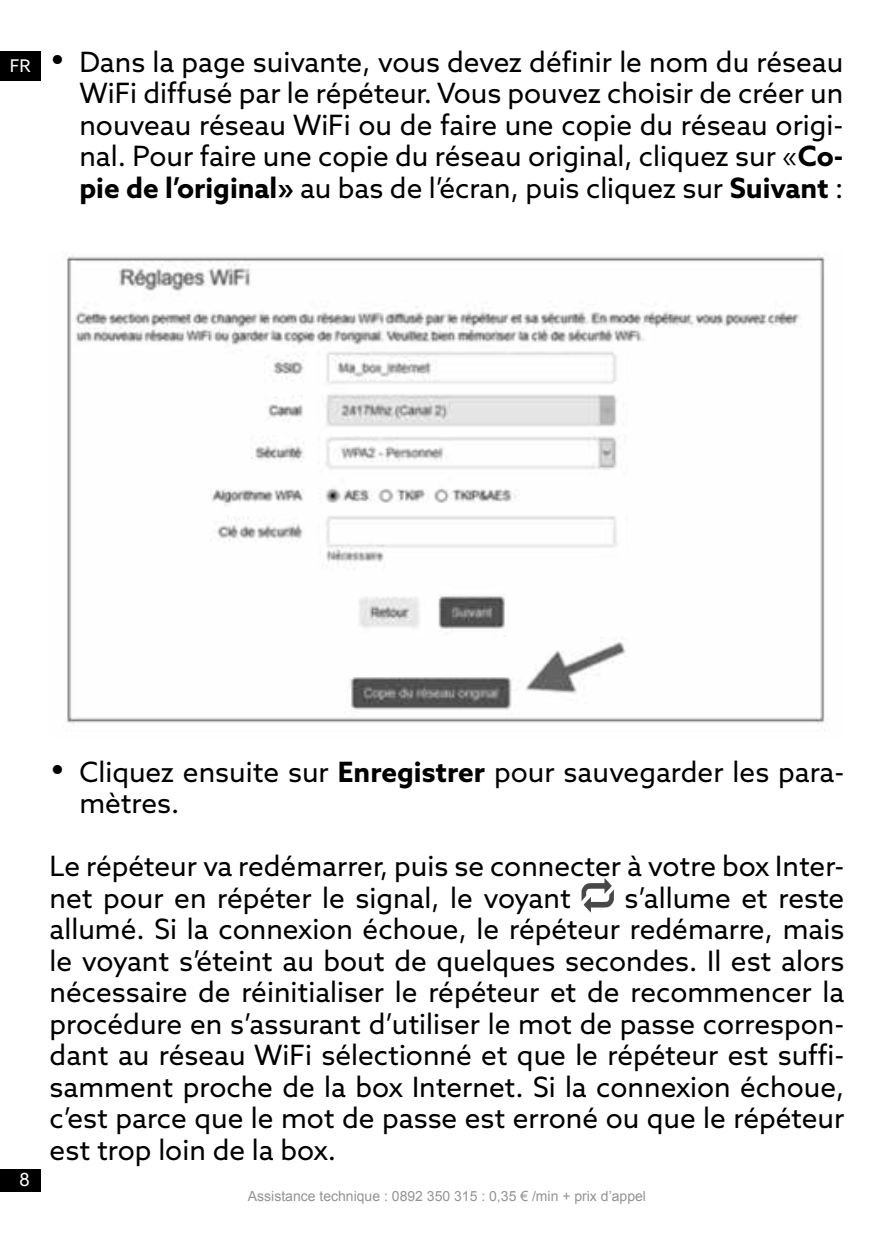
<style>
.page{position:relative;width:893px;height:1241px;background:#fff}
.page>*{position:absolute;margin:0;border:0;box-sizing:border-box;transform-origin:0 0}
.t1{font:28px/31.5px "Azo Sans";color:#000;text-align:justify}
.t2{font:18.55px "Arial";color:#fff}
.t3{font:17.5px "Azo Sans";color:#fff}
.t4{font:14px "Arial";color:#939393}
.s1{font-size:42px}
.s2{font-weight:700}
</style>
<div class="page">
<div style="left:0;top:1168px;width:41px;height:23px;background:#000"></div>
<div style="left:0;top:51px;width:41px;height:29px;background:#000"></div>
<img style="left:66px;top:255px;width:759px;height:476px">
<svg style="left:581px;top:878px;width:33px;height:34px"></svg>
<p class="t3" style="left:10px;top:55px;width:23px">FR</p>
<p class="t1" style="left:79px;top:46px;width:766px;text-indent:-30px"><span class="s1">•</span> Dans la page suivante, vous devez définir le nom du réseau WiFi diffusé par le répéteur. Vous pouvez choisir de créer un nouveau réseau WiFi ou de faire une copie du réseau origi&shy;nal. Pour faire une copie du réseau original, cliquez sur «<span class="s2">Co&shy;pie de l’original»</span> au bas de l’écran, puis cliquez sur <span class="s2">Suivant</span> :</p>
<p class="t1" style="left:79px;top:755px;width:766px;text-indent:-30px"><span class="s1">•</span> Cliquez ensuite sur <span class="s2">Enregistrer</span> pour sauvegarder les para&shy;mètres.</p>
<p class="t2" style="left:19px;top:1167px;width:12px">8</p>
<p class="t1" style="left:50px;top:850px;width:796px">Le répéteur va redémarrer, puis se connecter à votre box Inter&shy;net pour en répéter le signal, le voyant</p>
<p class="t1" style="left:50px;top:881px;width:796px;text-indent:575px">s’allume et reste allumé. Si la connexion échoue, le répéteur redémarre, mais le voyant s’éteint au bout de quelques secondes. Il est alors nécessaire de réinitialiser le répéteur et de recommencer la procédure en s’assurant d’utiliser le mot de passe correspon&shy;dant au réseau WiFi sélectionné et que le répéteur est suffi&shy;samment proche de la box Internet. Si la connexion échoue, c’est parce que le mot de passe est erroné ou que le répéteur est trop loin de la box.</p>
<p class="t4" style="left:248px;top:1186px;width:400px">Assistance technique : 0892 350 315 : 0,35 € /min + prix d’appel</p>
</div>
